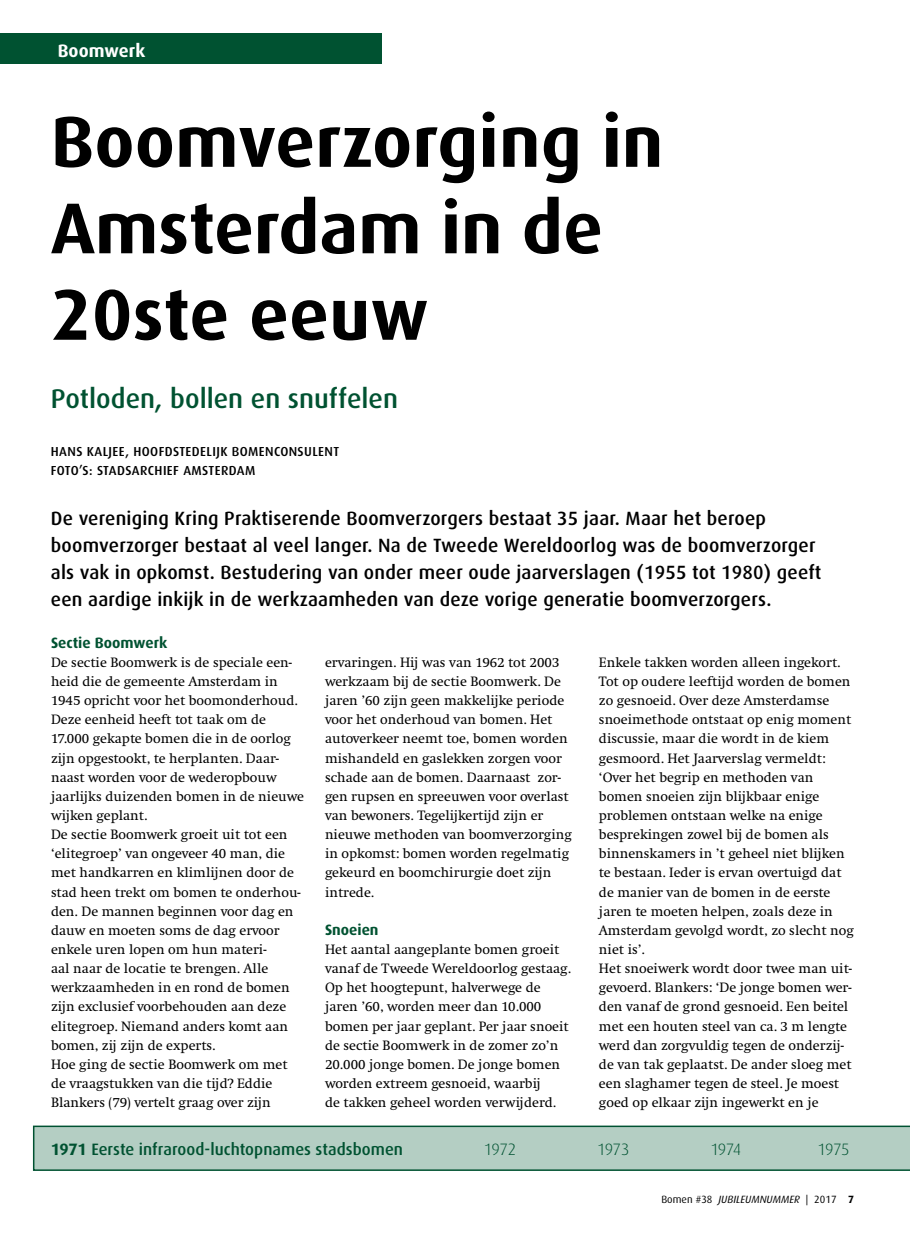
<style>
.page{position:relative;width:910px;height:1234px;background:#fff}
.page>*{position:absolute;margin:0;border:0;box-sizing:border-box;transform-origin:0 0}
.t1{font:700 72px/86.4px "Dax";color:#000}
.t2{font:500 27px "Dax";color:#005231}
.t3{font:500 19.2px/27px "Dax";letter-spacing:.01em;color:#000}
.t4{font:700 18px "Dax";letter-spacing:.005em;color:#fff}
.t5{font:500 16.5px "Dax";letter-spacing:.005em;color:#005231}
.t6{font:300 16.5px "Dax";letter-spacing:-.025em;color:#005231}
.t7{font:700 15px "Dax";color:#005231}
.t8{font:14.1px/19.2px "Swift EF";color:#000}
.t9{font:500 13.05px/19.2px "Dax";letter-spacing:.03em;color:#000}
.t10{font:italic 10.5px "Dax";letter-spacing:.005em;color:#000}
.s1{font-weight:700}
.s2{font-style:normal}
.s3{font-weight:700;font-style:normal}
</style>
<div class="page">
<svg style="left:33px;top:1125px;width:877px;height:45px;background:#acc8bc"></svg>
<div style="left:0;top:33px;width:382px;height:31px;background:#005231"></div>
<p class="t4" style="left:58px;top:41px;width:89px">Boomwerk</p>
<h1 class="t1" style="left:51px;top:99px;width:614px">Boomverzorging in<br>Amsterdam in de<br>20ste eeuw</h1>
<h2 class="t2" style="left:51px;top:383px;width:349px">Potloden, bollen en snuffelen</h2>
<p class="t9" style="left:51px;top:442px;width:290px">HANS KALJEE, HOOFDSTEDELIJK BOMENCONSULENT<br>FOTO’S: STADSARCHIEF AMSTERDAM</p>
<p class="t3" style="left:51px;top:504px;width:772px">De vereniging Kring Praktiserende Boomverzorgers bestaat 35 jaar. Maar het beroep boomverzorger bestaat al veel langer. Na de Tweede Wereldoorlog was de boomverzorger als vak in opkomst. Bestudering van onder meer oude jaarverslagen (1955 tot 1980) geeft een aardige inkijk in de werkzaamheden van deze vorige generatie boomverzorgers.</p>
<p class="t7" style="left:51px;top:633px;width:118px">Sectie Boomwerk</p>
<p class="t8" style="left:51px;top:652px;width:254px">De sectie Boomwerk is de speciale een&shy;heid die de gemeente Amsterdam in 1945 opricht voor het boomonderhoud.<br>Deze eenheid heeft tot taak om de 17.000 gekapte bomen die in de oorlog zijn opgestookt, te herplanten. Daar&shy;naast worden voor de wederopbouw jaarlijks duizenden bomen in de nieuwe wijken geplant.<br>De sectie Boomwerk groeit uit tot een ‘elitegroep’ van ongeveer 40 man, die met handkarren en klimlijnen door de stad heen trekt om bomen te onderhou&shy;den. De mannen beginnen voor dag en dauw en moeten soms de dag ervoor enkele uren lopen om hun materi-<br>aal naar de locatie te brengen. Alle werkzaamheden in en rond de bomen zijn exclusief voorbehouden aan deze elitegroep. Niemand anders komt aan bomen, zij zijn de experts.<br>Hoe ging de sectie Boomwerk om met de vraagstukken van die tijd? Eddie Blankers (79) vertelt graag over zijn</p>
<p class="t8" style="left:325px;top:652px;width:248px">ervaringen. Hij was van 1962 tot 2003 werkzaam bij de sectie Boomwerk. De jaren ’60 zijn geen makkelijke periode voor het onderhoud van bomen. Het autoverkeer neemt toe, bomen worden mishandeld en gaslekken zorgen voor schade aan de bomen. Daarnaast zor&shy;gen rupsen en spreeuwen voor overlast van bewoners. Tegelijkertijd zijn er nieuwe methoden van boomverzorging in opkomst: bomen worden regelmatig gekeurd en boomchirurgie doet zijn intrede.</p>
<p class="t7" style="left:325px;top:920px;width:55px">Snoeien</p>
<p class="t8" style="left:325px;top:939px;width:248px">Het aantal aangeplante bomen groeit vanaf de Tweede Wereldoorlog gestaag.<br>Op het hoogtepunt, halverwege de jaren ’60, worden meer dan 10.000 bomen per jaar geplant. Per jaar snoeit de sectie Boomwerk in de zomer zo’n 20.000 jonge bomen. De jonge bomen worden extreem gesnoeid, waarbij<br>de takken geheel worden verwijderd.</p>
<p class="t8" style="left:599px;top:652px;width:256px">Enkele takken worden alleen ingekort.<br>Tot op oudere leeftijd worden de bomen zo gesnoeid. Over deze Amsterdamse snoeimethode ontstaat op enig moment discussie, maar die wordt in de kiem gesmoord. Het Jaarverslag vermeldt: ‘Over het begrip en methoden van bomen snoeien zijn blijkbaar enige problemen ontstaan welke na enige besprekingen zowel bij de bomen als binnenskamers in ’t geheel niet blijken te bestaan. Ieder is ervan overtuigd dat de manier van de bomen in de eerste jaren te moeten helpen, zoals deze in Amsterdam gevolgd wordt, zo slecht nog niet is’.<br>Het snoeiwerk wordt door twee man uit&shy;gevoerd. Blankers: ‘De jonge bomen wer&shy;den vanaf de grond gesnoeid. Een beitel met een houten steel van ca. 3 m lengte werd dan zorgvuldig tegen de onderzij&shy;de van tak geplaatst. De ander sloeg met een slaghamer tegen de steel. Je moest goed op elkaar zijn ingewerkt en je</p>
<p class="t5" style="left:51px;top:1139px;width:354px"><span class="s1">1971</span> Eerste infrarood-luchtopnames stadsbomen</p>
<p class="t6" style="left:484px;top:1139px;width:34px">1972</p>
<p class="t6" style="left:597px;top:1139px;width:34px">1973</p>
<p class="t6" style="left:710px;top:1139px;width:32px">1974</p>
<p class="t6" style="left:818px;top:1139px;width:34px">1975</p>
<p class="t10" style="left:661px;top:1193px;width:194px"><span class="s2">Bomen #38</span> JUBILEUMNUMMER <span class="s2">| 2017</span> <span class="s3">7</span></p>
</div>
